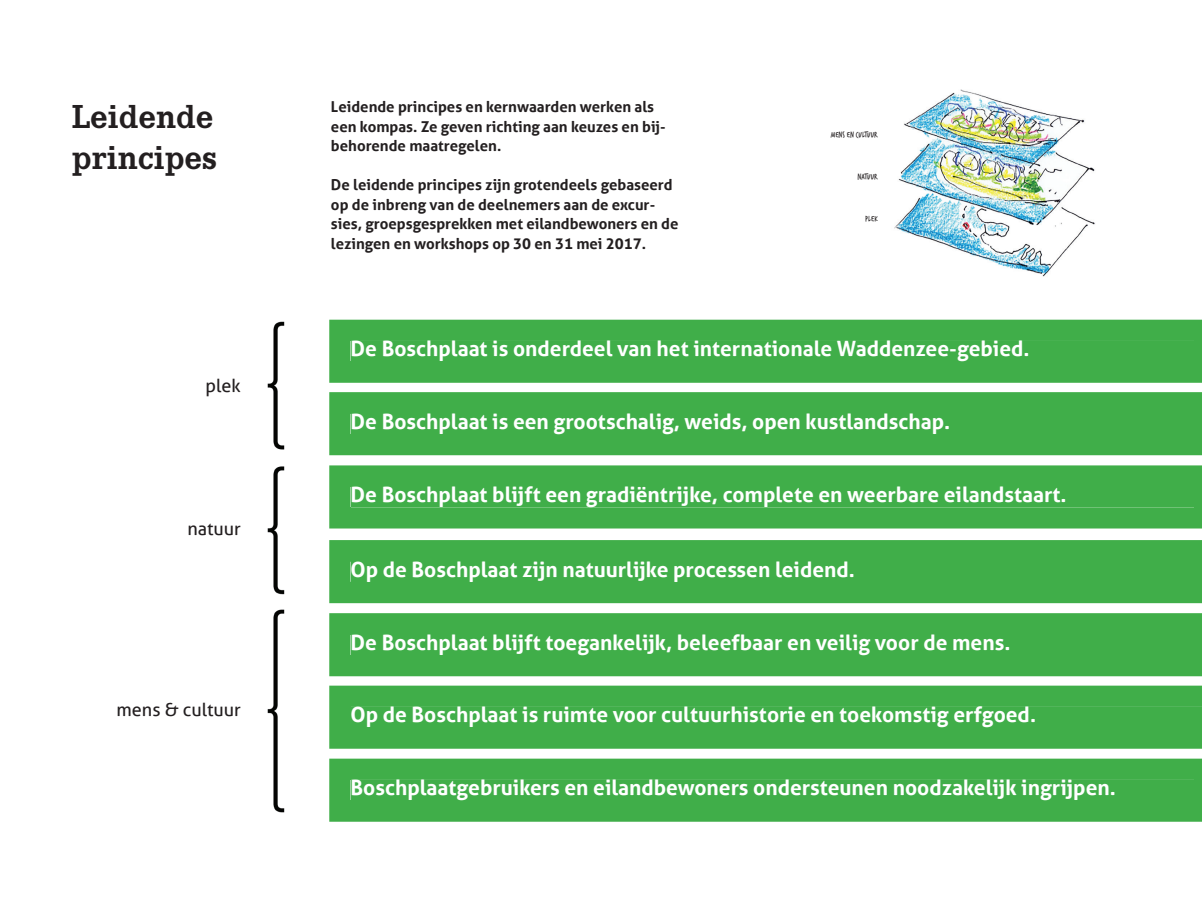
<style>
.page{position:relative;width:1202px;height:907px;background:#fff}
.page>*{position:absolute;margin:0;border:0;box-sizing:border-box;transform-origin:0 0}
.t1{font:700 34.5px/41.4px "Corporate E Pro";color:#231f20}
.t2{font:700 21px "Aller";color:#fff}
.t3{font:18px "Aller";color:#231f20}
.t4{font:700 15px/19.5px "Aller";color:#231f20}
.t5{font:8.7px "Verveine";color:#231f20;scale:.92 1}
</style>
<div class="page">
<img style="left:894px;top:89px;width:201px;height:188px">
<div style="left:329px;top:613px;width:873px;height:63px;background:#40ae49"></div>
<div style="left:329px;top:685px;width:873px;height:64px;background:#40ae49"></div>
<div style="left:329px;top:758px;width:873px;height:64px;background:#40ae49"></div>
<div style="left:329px;top:465px;width:873px;height:63px;background:#40ae49"></div>
<div style="left:329px;top:540px;width:873px;height:63px;background:#40ae49"></div>
<div style="left:329px;top:320px;width:873px;height:63px;background:#40ae49"></div>
<div style="left:329px;top:392px;width:873px;height:63px;background:#40ae49"></div>
<img style="left:267px;top:321px;width:18px;height:492px">
<h1 class="t1" style="left:72px;top:94px;width:147px">Leidende principes</h1>
<p class="t4" style="left:331px;top:97px;width:336px">Leidende principes en kernwaarden werken als een kompas. Ze geven richting aan keuzes en bij&shy;behorende maatregelen.</p>
<p class="t4" style="left:331px;top:175px;width:349px">De leidende principes zijn grotendeels gebaseerd op de inbreng van de deelnemers aan de excur&shy;sies, groepsgesprekken met eilandbewoners en de lezingen en workshops op 30 en 31 mei 2017.</p>
<p class="t5" style="left:831px;top:128px;width:53px">MENS EN CULTUUR</p>
<p class="t5" style="left:857px;top:170px;width:24px">NATUUR</p>
<p class="t5" style="left:865px;top:212px;width:15px">PLEK</p>
<p class="t3" style="left:206px;top:374px;width:37px">plek</p>
<p class="t3" style="left:187px;top:518px;width:55px">natuur</p>
<p class="t3" style="left:117px;top:699px;width:126px">mens &amp; cultuur</p>
<p class="t2" style="left:350px;top:336px;width:680px">De Boschplaat is onderdeel van het internationale Waddenzee-gebied.</p>
<p class="t2" style="left:350px;top:408px;width:601px">De Boschplaat is een grootschalig, weids, open kustlandschap.</p>
<p class="t2" style="left:350px;top:482px;width:718px">De Boschplaat blijft een gradiëntrijke, complete en weerbare eilandstaart.</p>
<p class="t2" style="left:350px;top:556px;width:506px">Op de Boschplaat zijn natuurlijke processen leidend.</p>
<p class="t2" style="left:350px;top:629px;width:661px">De Boschplaat blijft toegankelijk, beleefbaar en veilig voor de mens.</p>
<p class="t2" style="left:350px;top:702px;width:687px">Op de Boschplaat is ruimte voor cultuurhistorie en toekomstig erfgoed.</p>
<p class="t2" style="left:350px;top:775px;width:767px">Boschplaatgebruikers en eilandbewoners ondersteunen noodzakelijk ingrijpen.</p>
</div>
